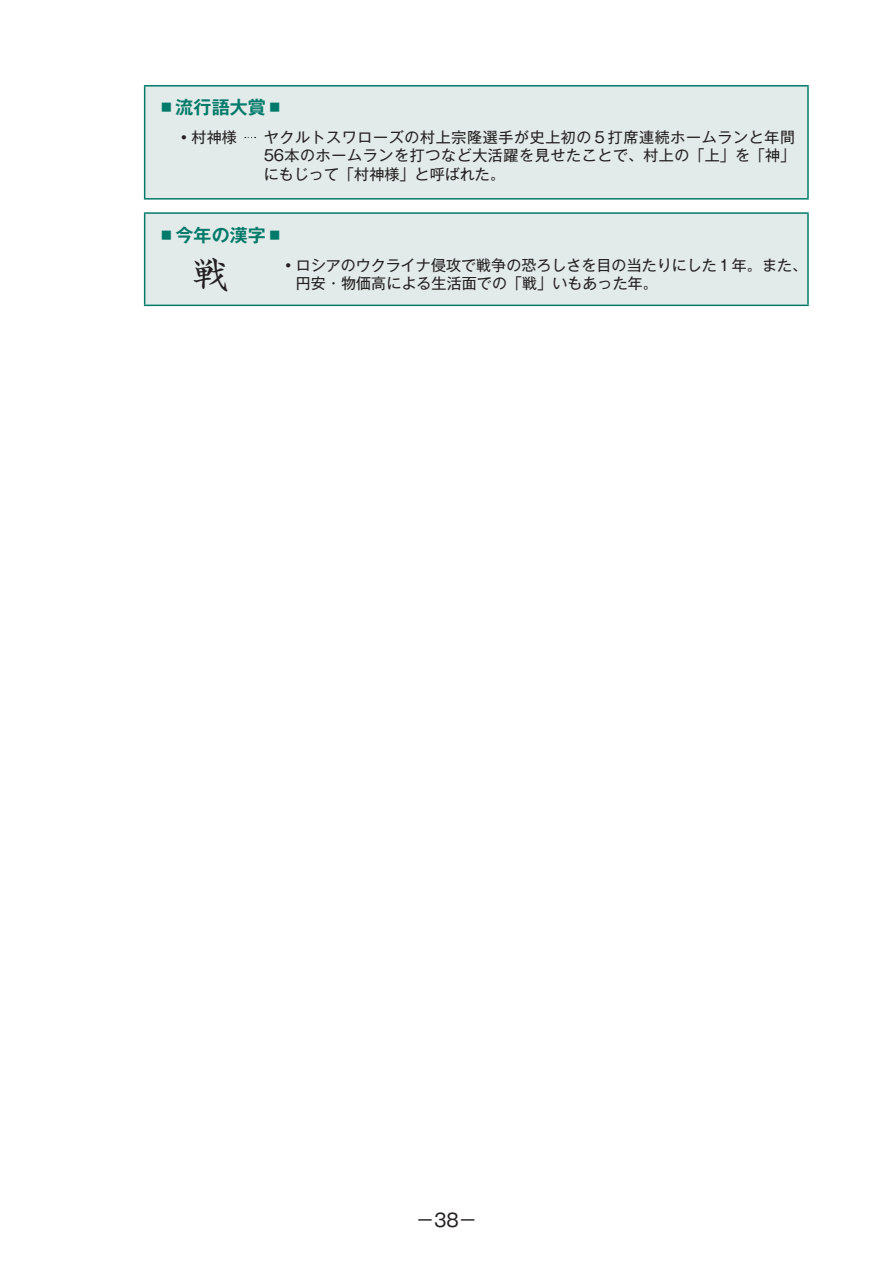
<style>
.page{position:relative;width:893px;height:1263px;background:#fff}
.page>*{position:absolute;margin:0;border:0;box-sizing:border-box;transform-origin:0 0}
.t1{font:36px "Sei Kai CB1 Std";color:#231f20}
.t2{font:700 18px "Gothic MB101 Pro De";letter-spacing:.005em;color:#017a6a}
.t3{font:18px "Gothic MB101 Pro";color:#231f20}
.t4{font:15px/18.8px "Gothic MB101 Pro";letter-spacing:.005em;color:#231f20;text-align:justify}
</style>
<div class="page">
<div style="left:145px;top:86px;width:663px;height:113px;background:#e2ebe9"></div>
<hr style="left:144px;top:85px;width:665px;height:2px;background:#017a6a">
<hr style="left:144px;top:87px;width:1px;height:111px;background:#017a6a">
<hr style="left:807px;top:87px;width:2px;height:111px;background:#017a6a">
<hr style="left:144px;top:198px;width:665px;height:2px;background:#017a6a">
<div style="left:145px;top:213px;width:663px;height:92px;background:#e2ebe9"></div>
<hr style="left:144px;top:212px;width:665px;height:2px;background:#017a6a">
<hr style="left:144px;top:214px;width:1px;height:91px;background:#017a6a">
<hr style="left:807px;top:214px;width:2px;height:91px;background:#017a6a">
<hr style="left:144px;top:305px;width:665px;height:1px;background:#017a6a">
<p class="t2" style="left:157px;top:93px;width:128px">▪流行語大賞▪</p>
<p class="t4" style="left:177px;top:125px;width:62px">・村神様</p>
<p class="t4" style="left:264px;top:125px;width:533px">ヤクルトスワローズの村上宗隆選手が史上初の５打席連続ホームランと年間56本のホームランを打つなど大活躍を見せたことで、村上の「上」を「神」にもじって「村神様」と呼ばれた。</p>
<p class="t2" style="left:157px;top:220px;width:128px">▪今年の漢字▪</p>
<h1 class="t1" style="left:193px;top:247px;width:37px">戦</h1>
<p class="t4" style="left:296px;top:254px;width:513px;line-height:18px;text-indent:-15px">・ロシアのウクライナ侵攻で戦争の恐ろしさを目の当たりにした１年。また、円安・物価高による生活面での「戦」いもあった年。</p>
<p class="t3" style="left:416px;top:1205px;width:62px">－38－</p>
</div>
